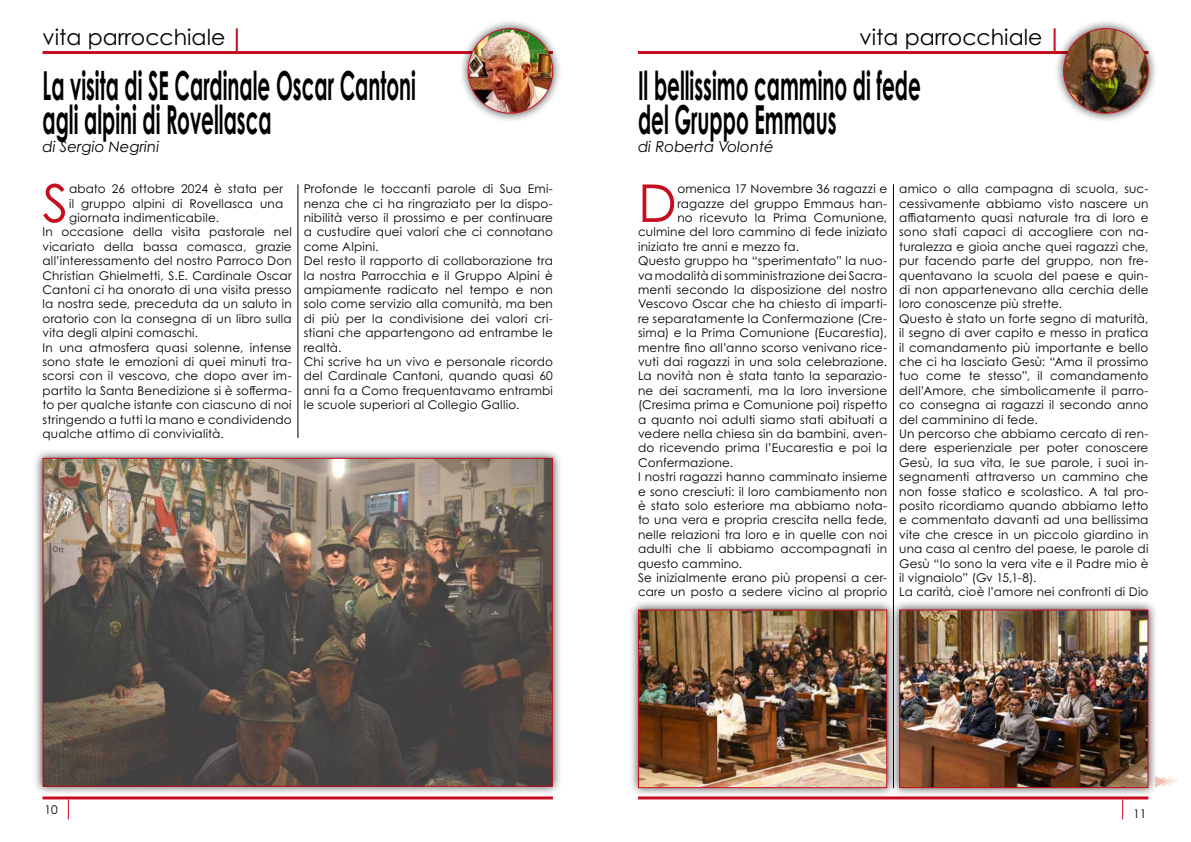
<style>
.page{position:relative;width:1191px;height:842px;background:#fff}
.page>*{position:absolute;margin:0;border:0;box-sizing:border-box;transform-origin:0 0}
.t1{font:52.1px "Century Gothic Pro";color:#c50e1f}
.t2{font:700 40px/34px "Century Gothic Pro";color:#000;scale:.5 1}
.t3{font:22px "Century Gothic Pro";color:#000}
.t4{font:italic 15px "Century Gothic Pro";color:#000}
.t5{font:12px/14.4px "Century Gothic Pro";letter-spacing:.015em;color:#000}
</style>
<div class="page">
<hr style="left:638px;top:796px;width:510px;height:3px;background:#c50e1f">
<hr style="left:43px;top:796px;width:510px;height:3px;background:#c50e1f">
<hr style="left:893px;top:184px;width:1px;height:604px;background:#000">
<svg style="left:1122px;top:799px;width:1px;height:20px"></svg>
<svg style="left:68px;top:799px;width:1px;height:20px"></svg>
<hr style="left:638px;top:51px;width:510px;height:3px;background:#c50e1f">
<hr style="left:1053px;top:28px;width:2px;height:26px;background:#c50e1f">
<hr style="left:43px;top:51px;width:510px;height:3px;background:#c50e1f">
<hr style="left:236px;top:28px;width:2px;height:26px;background:#c50e1f">
<div style="left:1054px;top:19px;width:103px;height:104px;background:#000;opacity:.75"></div>
<img style="left:1063px;top:29px;width:85px;height:84px;border-radius:42px">
<div style="left:889px;top:600px;width:269px;height:198px;background:#000;opacity:.75"></div>
<img style="left:901px;top:611px;width:245px;height:175px">
<div style="left:899px;top:609px;width:249px;height:179px;border:1px solid #c50e1f"></div>
<div style="left:628px;top:600px;width:268px;height:198px;background:#000;opacity:.75"></div>
<img style="left:640px;top:611px;width:245px;height:175px">
<div style="left:638px;top:609px;width:249px;height:179px;border:1px solid #c50e1f"></div>
<div style="left:459px;top:19px;width:103px;height:104px;background:#000;opacity:.75"></div>
<img style="left:468px;top:29px;width:85px;height:84px;border-radius:42px">
<hr style="left:298px;top:184px;width:1px;height:254px;background:#000">
<div style="left:33px;top:448px;width:529px;height:348px;background:#000;opacity:.75"></div>
<img style="left:45px;top:460px;width:506px;height:325px">
<svg style="left:1155px;top:776px;width:23px;height:11px"></svg>
<h3 class="t3" style="left:43px;top:23px;width:184px">vita parrocchiale</h3>
<h3 class="t3" style="left:859px;top:23px;width:184px">vita parrocchiale</h3>
<h2 class="t2" style="left:43px;top:67px;width:748px">La visita di SE Cardinale Oscar Cantoni agli alpini di Rovellasca</h2>
<p class="t4" style="left:43px;top:137px;width:118px">di Sergio Negrini</p>
<h1 class="t1" style="left:43px;top:171px;width:27px">S</h1>
<p class="t5" style="left:69px;top:181px;width:216px">abato 26 ottobre 2024 è stata per</p>
<p class="t5" style="left:69px;top:196px;width:216px">il gruppo alpini di Rovellasca una</p>
<p class="t5" style="left:69px;top:210px;width:151px">giornata indimenticabile.</p>
<p class="t5" style="left:43px;top:225px;width:251px">In occasione della visita pastorale nel</p>
<p class="t5" style="left:43px;top:239px;width:251px">vicariato della bassa comasca, grazie</p>
<p class="t5" style="left:43px;top:253px;width:251px">all’interessamento del nostro Parroco Don</p>
<p class="t5" style="left:43px;top:268px;width:251px">Christian Ghielmetti, S.E. Cardinale Oscar</p>
<p class="t5" style="left:43px;top:282px;width:251px">Cantoni ci ha onorato di una visita presso</p>
<p class="t5" style="left:43px;top:297px;width:251px">la nostra sede, preceduta da un saluto in</p>
<p class="t5" style="left:43px;top:311px;width:251px">oratorio con la consegna di un libro sulla</p>
<p class="t5" style="left:43px;top:325px;width:157px">vita degli alpini comaschi.</p>
<p class="t5" style="left:43px;top:340px;width:251px">In una atmosfera quasi solenne, intense</p>
<p class="t5" style="left:43px;top:354px;width:251px">sono state le emozioni di quei minuti tra-</p>
<p class="t5" style="left:43px;top:369px;width:251px">scorsi con il vescovo, che dopo aver im-</p>
<p class="t5" style="left:43px;top:383px;width:251px">partito la Santa Benedizione si è sofferma-</p>
<p class="t5" style="left:43px;top:397px;width:251px">to per qualche istante con ciascuno di noi</p>
<p class="t5" style="left:43px;top:412px;width:251px">stringendo a tutti la mano e condividendo</p>
<p class="t5" style="left:43px;top:426px;width:183px">qualche attimo di convivialità.</p>
<p class="t5" style="left:304px;top:181px;width:251px">Profonde le toccanti parole di Sua Emi&shy;nenza che ci ha ringraziato per la dispo&shy;nibilità verso il prossimo e per continuare a custudire quei valori che ci connotano come Alpini.<br>Del resto il rapporto di collaborazione tra la nostra Parrocchia e il Gruppo Alpini è ampiamente radicato nel tempo e non solo come servizio alla comunità, ma ben di più per la condivisione dei valori cri&shy;stiani che appartengono ad entrambe le realtà.<br>Chi scrive ha un vivo e personale ricordo del Cardinale Cantoni, quando quasi 60 anni fa a Como frequentavamo entrambi le scuole superiori al Collegio Gallio.</p>
<h2 class="t2" style="left:638px;top:67px;width:567px">Il bellissimo cammino di fede del Gruppo Emmaus</h2>
<p class="t4" style="left:638px;top:137px;width:137px">di Roberta Volonté</p>
<h1 class="t1" style="left:638px;top:171px;width:40px">D</h1>
<p class="t5" style="left:677px;top:181px;width:211px">omenica 17 Novembre 36 ragazzi e</p>
<p class="t5" style="left:899px;top:181px;width:251px">amico o alla campagna di scuola, suc&shy;cessivamente abbiamo visto nascere un affiatamento quasi naturale tra di loro e sono stati capaci di accogliere con na&shy;turalezza e gioia anche quei ragazzi che, pur facendo parte del gruppo, non fre&shy;quentavano la scuola del paese e quin&shy;di non appartenevano alla cerchia delle loro conoscenze più strette.<br>Questo è stato un forte segno di maturità, il segno di aver capito e messo in pratica il comandamento più importante e bello che ci ha lasciato Gesù: “Ama il prossimo tuo come te stesso”, il comandamento dell’Amore, che simbolicamente il parro&shy;co consegna ai ragazzi il secondo anno del camminino di fede.<br>Un percorso che abbiamo cercato di ren&shy;dere esperienziale per poter conoscere Gesù, la sua vita, le sue parole, i suoi in&shy;segnamenti attraverso un cammino che non fosse statico e scolastico. A tal pro&shy;posito ricordiamo quando abbiamo letto e commentato davanti ad una bellissima vite che cresce in un piccolo giardino in una casa al centro del paese, le parole di Gesù “Io sono la vera vite e il Padre mio è il vignaiolo” (Gv 15,1-8).<br>La carità, cioè l’amore nei confronti di Dio</p>
<p class="t5" style="left:677px;top:196px;width:211px">ragazze del gruppo Emmaus han-</p>
<p class="t5" style="left:677px;top:210px;width:211px">no ricevuto la Prima Comunione,</p>
<p class="t5" style="left:638px;top:225px;width:251px">culmine del loro cammino di fede iniziato</p>
<p class="t5" style="left:638px;top:239px;width:162px">iniziato tre anni e mezzo fa.</p>
<p class="t5" style="left:638px;top:253px;width:251px">Questo gruppo ha “sperimentato” la nuo-</p>
<p class="t5" style="left:638px;top:268px;width:251px">va modalità di somministrazione dei Sacra-</p>
<p class="t5" style="left:638px;top:282px;width:251px">menti secondo la disposizione del nostro</p>
<p class="t5" style="left:638px;top:297px;width:251px">Vescovo Oscar che ha chiesto di imparti-</p>
<p class="t5" style="left:638px;top:311px;width:251px">re separatamente la Confermazione (Cre-</p>
<p class="t5" style="left:638px;top:325px;width:251px">sima) e la Prima Comunione (Eucarestia),</p>
<p class="t5" style="left:638px;top:340px;width:251px">mentre fino all’anno scorso venivano rice-</p>
<p class="t5" style="left:638px;top:354px;width:251px">vuti dai ragazzi in una sola celebrazione.</p>
<p class="t5" style="left:638px;top:369px;width:251px">La novità non è stata tanto la separazio-</p>
<p class="t5" style="left:638px;top:383px;width:251px">ne dei sacramenti, ma la loro inversione</p>
<p class="t5" style="left:638px;top:397px;width:251px">(Cresima prima e Comunione poi) rispetto</p>
<p class="t5" style="left:638px;top:412px;width:251px">a quanto noi adulti siamo stati abituati a</p>
<p class="t5" style="left:638px;top:426px;width:251px">vedere nella chiesa sin da bambini, aven-</p>
<p class="t5" style="left:638px;top:441px;width:251px">do ricevendo prima l’Eucarestia e poi la</p>
<p class="t5" style="left:638px;top:455px;width:97px">Confermazione.</p>
<p class="t5" style="left:638px;top:469px;width:251px">I nostri ragazzi hanno camminato insieme</p>
<p class="t5" style="left:638px;top:484px;width:251px">e sono cresciuti: il loro cambiamento non</p>
<p class="t5" style="left:638px;top:498px;width:251px">è stato solo esteriore ma abbiamo nota-</p>
<p class="t5" style="left:638px;top:513px;width:251px">to una vera e propria crescita nella fede,</p>
<p class="t5" style="left:638px;top:527px;width:251px">nelle relazioni tra loro e in quelle con noi</p>
<p class="t5" style="left:638px;top:541px;width:251px">adulti che li abbiamo accompagnati in</p>
<p class="t5" style="left:638px;top:556px;width:106px">questo cammino.</p>
<p class="t5" style="left:638px;top:570px;width:251px">Se inizialmente erano più propensi a cer-</p>
<p class="t5" style="left:638px;top:585px;width:251px">care un posto a sedere vicino al proprio</p>
<p class="t5" style="left:45px;top:802px;width:15px">10</p>
<p class="t5" style="left:1133px;top:807px;width:15px">11</p>
</div>
